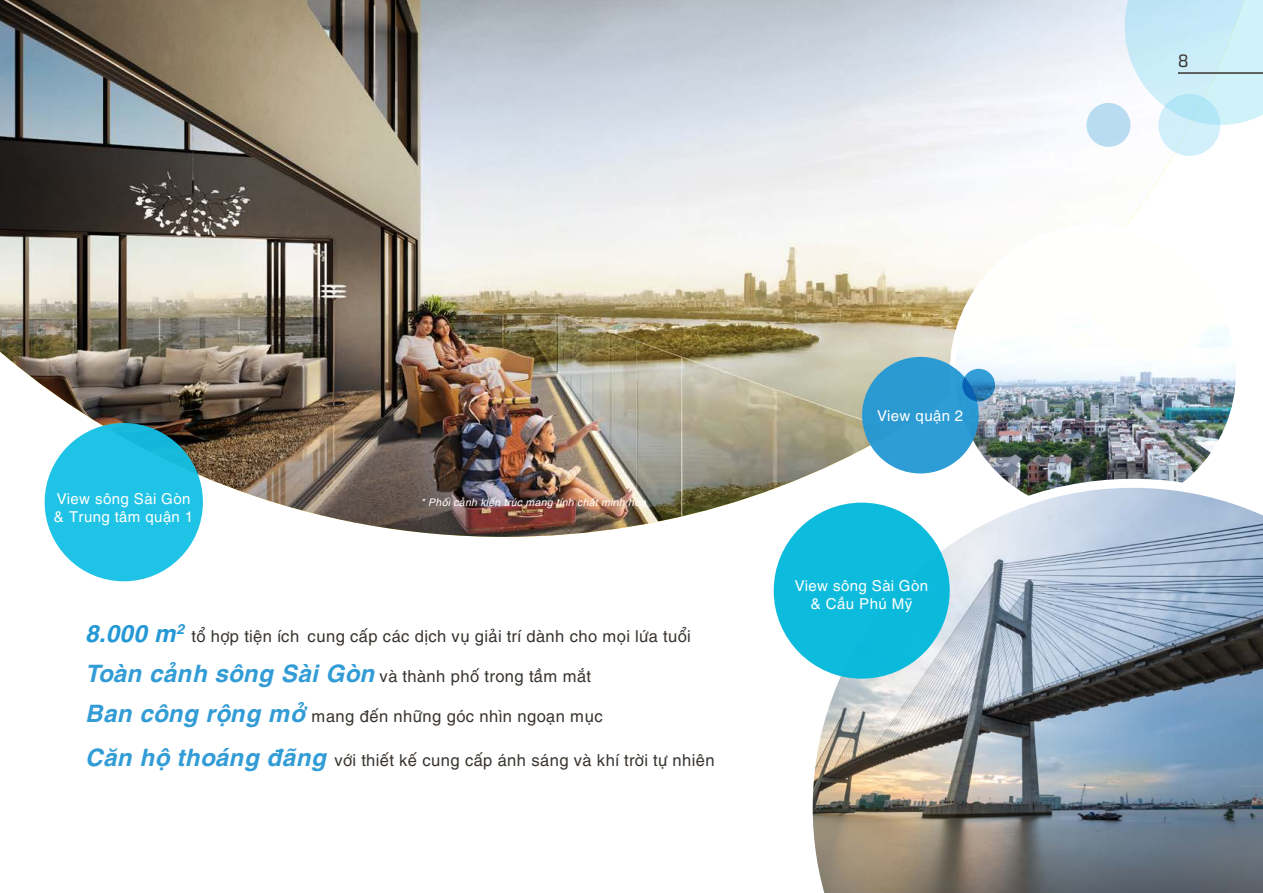
<style>
.page{position:relative;width:1263px;height:893px;background:#fff}
.page>*{position:absolute;margin:0;border:0;box-sizing:border-box;transform-origin:0 0}
.t1{font:italic 700 24px "UTM Helve";color:#2398d4}
.t2{font:18px "Exo 2";color:#39342f}
.t3{font:16.5px "UTM Helve";color:#38332e}
.t4{font:15px/18px "UTM Helve";color:#fff}
.t5{font:italic 10.5px "UTM Helve";color:#fff}
.s1{font-weight:700;font-style:italic;font-size:24px;color:#319cd5}
</style>
<div class="page">
<img style="left:0;top:0;width:1221px;height:537px">
<svg style="left:1125px;top:0;width:138px;height:125px"></svg>
<hr style="left:1178px;top:72px;width:85px;height:2px;background:#39342f">
<img style="left:952px;top:227px;width:283px;height:247px">
<div style="left:862px;top:357px;width:117px;height:116px;background:#2c9ad2;border-radius:50%"></div>
<img style="left:799px;top:474px;width:464px;height:419px">
<div style="left:1086px;top:103px;width:44px;height:44px;background:#badcf1;border-radius:50%"></div>
<svg style="left:1158px;top:94px;width:62px;height:62px;fill:#d1eefb"></svg>
<div style="left:45px;top:423px;width:158px;height:158px;background:#1fc3e6;border-radius:50%"></div>
<div style="left:774px;top:503px;width:176px;height:176px;background:#0dbbdc;border-radius:50%"></div>
<svg style="left:962px;top:369px;width:33px;height:32px"></svg>
<p class="t4" style="left:54px;top:488px;width:141px">View sông Sài Gòn &amp; Trung tâm quận 1</p>
<p class="t5" style="left:421px;top:494px;width:227px">* Phối cảnh kiến trúc mang tính chất minh hoạ</p>
<h1 class="t1" style="left:85px;top:613px;width:101px">8.000 m<sup>2</sup></h1>
<p class="t3" style="left:191px;top:623px;width:501px">tổ hợp tiện ích cung cấp các dịch vụ giải trí dành cho mọi lứa tuổi</p>
<p class="t3" style="left:85px;top:663px;width:508px"><span class="s1">Toàn cảnh sông Sài Gòn</span> và thành phố trong tầm mắt</p>
<p class="t3" style="left:85px;top:703px;width:520px"><span class="s1">Ban công rộng mở</span> mang đến những góc nhìn ngoạn mục</p>
<p class="t3" style="left:85px;top:747px;width:632px"><span class="s1">Căn hộ thoáng đãng</span> với thiết kế cung cấp ánh sáng và khí trời tự nhiên</p>
<p class="t4" style="left:877px;top:405px;width:88px">View quận 2</p>
<p class="t4" style="left:795px;top:575px;width:135px;text-align:center">View sông Sài Gòn &amp; Cầu Phú Mỹ</p>
<p class="t2" style="left:1178px;top:48px;width:12px">8</p>
</div>
